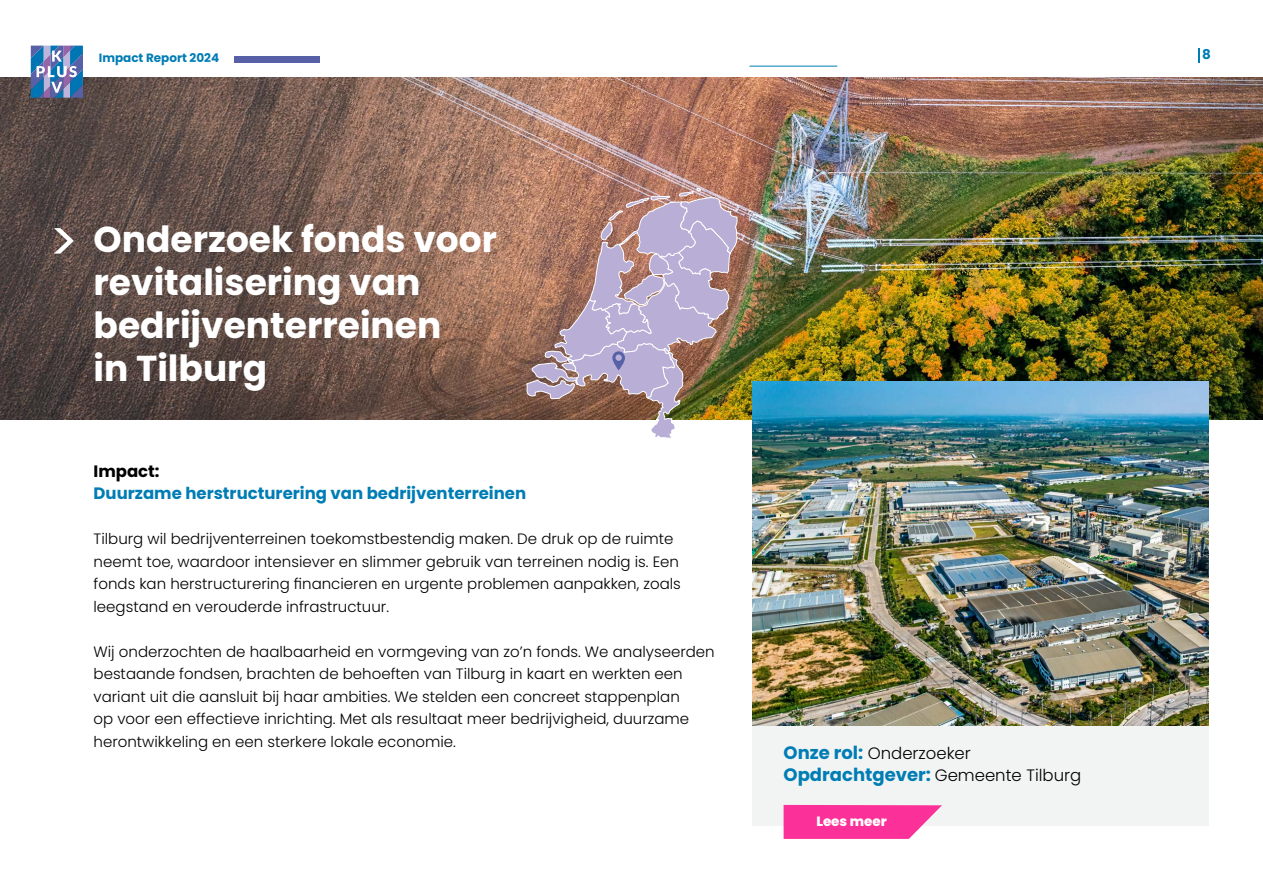
<style>
.page{position:relative;width:1263px;height:893px;background:#fff}
.page>*{position:absolute;margin:0;border:0;box-sizing:border-box;transform-origin:0 0}
.t1{font:700 36px/43.2px "Poppins";color:#fff}
.t2{font:300 16.5px/22.5px "Poppins";color:#000}
.t3{font:700 16.5px "Poppins";color:#007db5}
.t4{font:700 16.5px "Poppins";color:#000}
.t5{font:300 15px/22.5px "Poppins";color:#000}
.t6{font:800 13.5px "Poppins";color:#fff}
.t7{font:700 13.5px "Poppins";color:#007db5}
.t8{font:700 12px "Poppins";color:#007db5}
.s1{font-weight:700;font-size:18px;color:#007db5}
</style>
<div class="page">
<img style="left:0;top:78px;width:1263px;height:342px">
<svg style="left:54px;top:228px;width:20px;height:26px"></svg>
<div style="left:753px;top:726px;width:456px;height:100px;background:#f1f4f3"></div>
<svg style="left:783px;top:805px;width:159px;height:34px;background:#fa46a3"></svg>
<img style="left:526px;top:188px;width:211px;height:250px">
<svg style="left:31px;top:46px;width:52px;height:52px;background:#6086bb"></svg>
<div style="left:234px;top:56px;width:86px;height:6px;background:#5760a6"></div>
<img style="left:753px;top:381px;width:456px;height:345px">
<svg style="left:1198px;top:48px;width:1px;height:14px"></svg>
<hr style="left:749px;top:66px;width:88px;height:1px;background:#007db5">
<p class="t8" style="left:99px;top:51px;width:122px">Impact Report 2024</p>
<p class="t7" style="left:1202px;top:47px;width:10px">8</p>
<h1 class="t1" style="left:94px;top:218px;width:405px">Onderzoek fonds voor revitalisering van bedrijventerreinen<br>in Tilburg</h1>
<p class="t4" style="left:94px;top:461px;width:68px">Impact:</p>
<p class="t3" style="left:94px;top:484px;width:434px">Duurzame herstructurering van bedrijventerreinen</p>
<p class="t5" style="left:94px;top:528px;width:589px">Tilburg wil bedrijventerreinen toekomstbestendig maken. De druk op de ruimte neemt toe, waardoor intensiever en slimmer gebruik van terreinen nodig is. Een fonds kan herstructurering financieren en urgente problemen aanpakken, zoals leegstand en verouderde infrastructuur.</p>
<p class="t5" style="left:94px;top:640px;width:623px">Wij onderzochten de haalbaarheid en vormgeving van zo’n fonds. We analyseerden bestaande fondsen, brachten de behoeften van Tilburg in kaart en werkten een variant uit die aansluit bij haar ambities. We stelden een concreet stappenplan<br>op voor een effectieve inrichting. Met als resultaat meer bedrijvigheid, duurzame herontwikkeling en een sterkere lokale economie.</p>
<p class="t2" style="left:783px;top:742px;width:299px"><span class="s1">Onze rol:</span> Onderzoeker<br><span class="s1">Opdrachtgever:</span> Gemeente Tilburg</p>
<p class="t6" style="left:816px;top:813px;width:72px">Lees meer</p>
</div>
